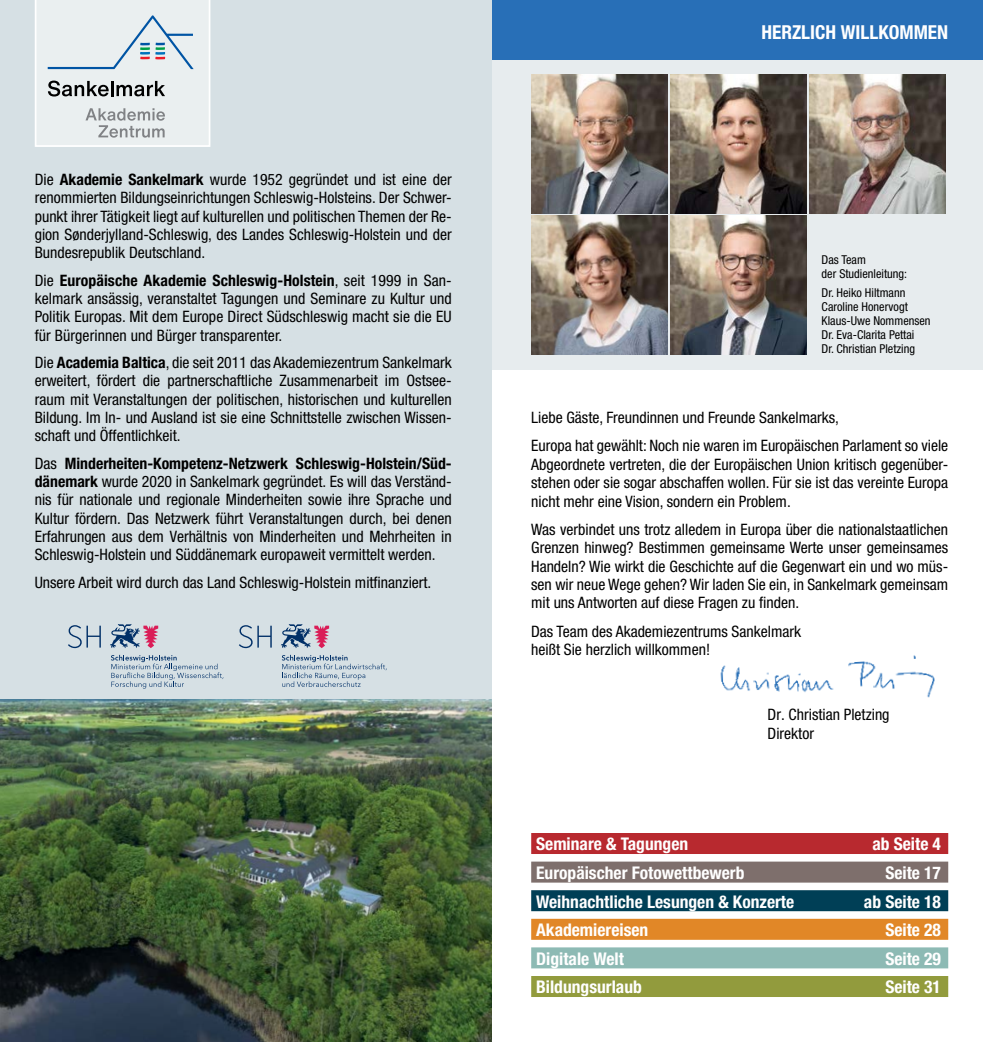
<style>
.page{position:relative;width:983px;height:1042px;background:#fff}
.page>*{position:absolute;margin:0;border:0;box-sizing:border-box;transform-origin:0 0}
.t1{font:700 condensed 21px "Helvetica Neue LT Pro";letter-spacing:.12em;color:#fff}
.t2{font:700 condensed 19.25px "Helvetica Neue LT Pro";color:#fff}
.t3{font:700 condensed 17.5px "Helvetica Neue LT Pro";color:#fff}
.t4{font:condensed 15.75px/18.4px "Helvetica Neue LT Pro";color:#000;text-align:justify}
.t5{font:condensed 12.25px/14px "Helvetica Neue LT Pro";color:#000}
.s1{font-weight:700}
</style>
<div class="page">
<div style="left:491px;top:60px;width:491px;height:310px;background:#e7ecee"></div>
<div style="left:531px;top:833px;width:416px;height:21px;background:#b8292f"></div>
<div style="left:531px;top:861px;width:416px;height:21px;background:#7e6f6c"></div>
<div style="left:531px;top:890px;width:416px;height:21px;background:#003f56"></div>
<div style="left:531px;top:919px;width:416px;height:21px;background:#e18727"></div>
<div style="left:531px;top:947px;width:416px;height:21px;background:#8dbab4"></div>
<div style="left:531px;top:976px;width:416px;height:21px;background:#929b3d"></div>
<img style="left:720px;top:655px;width:215px;height:43px">
<div style="left:491px;top:0;width:491px;height:60px;background:#286fb7"></div>
<div style="left:0;top:0;width:491px;height:764px;background:#d6e0e4"></div>
<img style="left:0;top:699px;width:491px;height:343px">
<svg style="left:111px;top:655px;width:112px;height:33px"></svg>
<svg style="left:110px;top:624px;width:48px;height:24px"></svg>
<svg style="left:68px;top:625px;width:33px;height:23px"></svg>
<svg style="left:282px;top:655px;width:104px;height:32px"></svg>
<svg style="left:281px;top:624px;width:48px;height:24px"></svg>
<svg style="left:239px;top:625px;width:33px;height:23px"></svg>
<svg style="left:35px;top:0;width:175px;height:147px;background:#dce2e5"></svg>
<img style="left:531px;top:74px;width:136px;height:139px">
<img style="left:809px;top:74px;width:136px;height:139px">
<img style="left:531px;top:216px;width:136px;height:139px">
<img style="left:670px;top:74px;width:136px;height:139px">
<img style="left:670px;top:216px;width:136px;height:139px">
<p class="t4" style="left:35px;top:170px;width:418px">Die <span class="s1">Akademie Sankelmark</span> wurde 1952 gegründet und ist eine der renommierten Bildungseinrichtungen Schleswig-Holsteins. Der Schwer&shy;punkt ihrer Tätigkeit liegt auf kulturellen und politischen Themen der Re&shy;gion Sønderjylland-Schleswig, des Landes Schleswig-Holstein und der Bundesrepublik Deutschland.</p>
<p class="t4" style="left:35px;top:271px;width:418px">Die <span class="s1">Europäische Akademie Schleswig-Holstein</span>, seit 1999 in San&shy;kelmark ansässig, veranstaltet Tagungen und Seminare zu Kultur und Politik Europas. Mit dem Europe Direct Südschleswig macht sie die EU für Bürgerinnen und Bürger transparenter.</p>
<p class="t4" style="left:35px;top:353px;width:418px">Die <span class="s1">Academia Baltica</span>, die seit 2011 das Akademiezentrum Sankelmark erweitert, fördert die partnerschaftliche Zusammenarbeit im Ostsee&shy;raum mit Veranstaltungen der politischen, historischen und kulturellen Bildung. Im In- und Ausland ist sie eine Schnittstelle zwischen Wissen&shy;schaft und Öffentlichkeit.</p>
<p class="t4" style="left:35px;top:453px;width:418px">Das <span class="s1">Minderheiten-Kompetenz-Netzwerk Schleswig-Holstein/Süd&shy;dänemark</span> wurde 2020 in Sankelmark gegründet. Es will das Verständ&shy;nis für nationale und regionale Minderheiten sowie ihre Sprache und Kultur fördern. Das Netzwerk führt Veranstaltungen durch, bei denen Erfahrungen aus dem Verhältnis von Minderheiten und Mehrheiten in Schleswig-Holstein und Süddänemark europaweit vermittelt werden.</p>
<p class="t4" style="left:35px;top:573px;width:398px">Unsere Arbeit wird durch das Land Schleswig-Holstein mitfinanziert.</p>
<h1 class="t1" style="left:703px;top:20px;width:246px">SEMINARE &amp; TAGUNGEN</h1>
<p class="t2" style="left:761px;top:20px;width:188px">HERZLICH WILLKOMMEN</p>
<p class="t5" style="left:821px;top:253px;width:87px">Das Team<br>der Studienleitung:</p>
<p class="t5" style="left:821px;top:286px;width:110px">Dr. Heiko Hiltmann<br>Caroline Honervogt<br>Klaus-Uwe Nommensen<br>Dr. Eva-Clarita Pettai<br>Dr. Christian Pletzing</p>
<p class="t4" style="left:531px;top:403px;width:418px;line-height:28.3px">Liebe Gäste, Freundinnen und Freunde Sankelmarks,<br>Europa hat gewählt: Noch nie waren im Europäischen Parlament so viele</p>
<p class="t4" style="left:531px;top:455px;width:418px">Abgeordnete vertreten, die der Europäischen Union kritisch gegenüber&shy;stehen oder sie sogar abschaffen wollen. Für sie ist das vereinte Europa nicht mehr eine Vision, sondern ein Problem.</p>
<p class="t4" style="left:531px;top:520px;width:418px">Was verbindet uns trotz alledem in Europa über die nationalstaatlichen Grenzen hinweg? Bestimmen gemeinsame Werte unser gemeinsames Handeln? Wie wirkt die Geschichte auf die Gegenwart ein und wo müs&shy;sen wir neue Wege gehen? Wir laden Sie ein, in Sankelmark gemeinsam mit uns Antworten auf diese Fragen zu finden.</p>
<p class="t4" style="left:531px;top:622px;width:271px">Das Team des Akademiezentrums Sankelmark heißt Sie herzlich willkommen!</p>
<p class="t4" style="left:767px;top:705px;width:123px">Dr. Christian Pletzing<br>Direktor</p>
<p class="t3" style="left:536px;top:833px;width:153px">Seminare &amp; Tagungen</p>
<p class="t3" style="left:872px;top:833px;width:70px">ab Seite 4</p>
<p class="t3" style="left:536px;top:862px;width:210px">Europäischer Fotowettbewerb</p>
<p class="t3" style="left:885px;top:862px;width:57px">Seite 17</p>
<p class="t3" style="left:536px;top:891px;width:259px">Weihnachtliche Lesungen &amp; Konzerte</p>
<p class="t3" style="left:863px;top:891px;width:79px">ab Seite 18</p>
<p class="t3" style="left:536px;top:919px;width:114px">Akademiereisen</p>
<p class="t3" style="left:885px;top:919px;width:57px">Seite 28</p>
<p class="t3" style="left:536px;top:948px;width:89px">Digitale Welt</p>
<p class="t3" style="left:885px;top:948px;width:57px">Seite 29</p>
<p class="t3" style="left:536px;top:976px;width:107px">Bildungsurlaub</p>
<p class="t3" style="left:885px;top:976px;width:57px">Seite 31</p>
</div>
